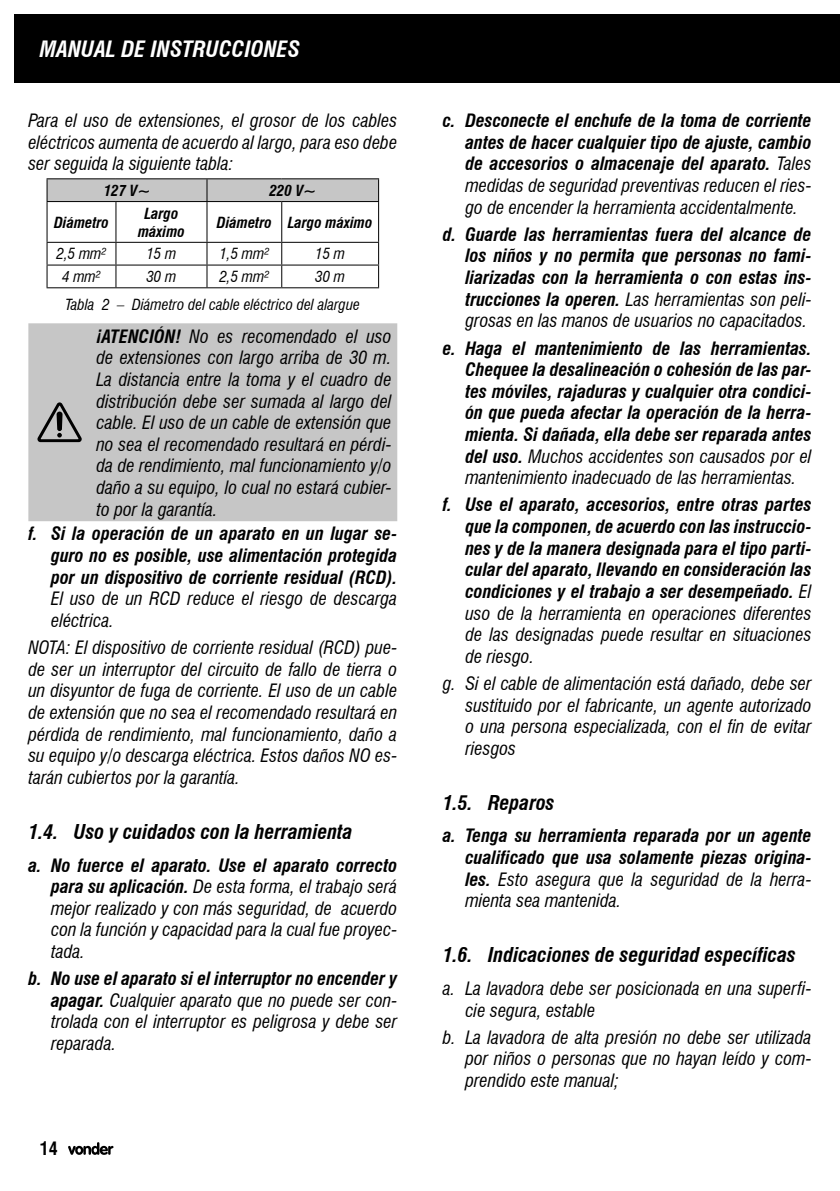
<style>
.page{position:relative;width:840px;height:1191px;background:#fff}
.page>*{position:absolute;margin:0;border:0;box-sizing:border-box;transform-origin:0 0}
.t1{font:italic 700 condensed 22px "Swiss 721 BT";color:#fff}
.t2{font:italic 700 condensed 20px "Swiss 721 BT";color:#000}
.texto{font:italic condensed 18px/21.6px "Swiss 721 BT";color:#000;text-align:justify}
.t3{font:italic 700 condensed 18px/21.6px "Swiss 721 BT";color:#000;text-align:justify}
.t4{font:700 condensed 18px "Swiss 721 BT";color:#000}
.tabela_txt{font:italic condensed 15px "Swiss 721 BT";color:#000}
.tabela_txt-2{font:italic 700 condensed 15px/18px "Swiss 721 BT";color:#000;text-align:center}
.s1{font-weight:700}
.s2{font-weight:400}
</style>
<div class="page">
<div style="left:14px;top:14px;width:825px;height:69px;background:#000"></div>
<svg style="left:68px;top:1142px;width:45px;height:12px"></svg>
<div style="left:47px;top:179px;width:160px;height:22px;background:#c6c6c6"></div>
<div style="left:207px;top:179px;width:171px;height:22px;background:#c6c6c6"></div>
<hr style="left:47px;top:178px;width:69px;height:1px;background:#000">
<svg style="left:47px;top:179px;width:1px;height:22px"></svg>
<hr style="left:116px;top:178px;width:91px;height:1px;background:#000">
<hr style="left:207px;top:178px;width:74px;height:1px;background:#000">
<svg style="left:206px;top:179px;width:1px;height:22px"></svg>
<hr style="left:281px;top:178px;width:98px;height:1px;background:#000">
<svg style="left:378px;top:179px;width:1px;height:22px"></svg>
<hr style="left:47px;top:201px;width:69px;height:1px;background:#000">
<hr style="left:47px;top:202px;width:1px;height:40px;background:#000">
<hr style="left:116px;top:201px;width:91px;height:1px;background:#000">
<hr style="left:115px;top:202px;width:1px;height:40px;background:#000">
<hr style="left:207px;top:201px;width:74px;height:1px;background:#000">
<hr style="left:206px;top:202px;width:1px;height:40px;background:#000">
<hr style="left:281px;top:201px;width:98px;height:1px;background:#000">
<hr style="left:281px;top:202px;width:1px;height:40px;background:#000">
<hr style="left:378px;top:202px;width:1px;height:40px;background:#000">
<hr style="left:47px;top:242px;width:69px;height:1px;background:#000">
<hr style="left:116px;top:242px;width:91px;height:1px;background:#000">
<hr style="left:207px;top:242px;width:74px;height:1px;background:#000">
<hr style="left:281px;top:242px;width:98px;height:1px;background:#000">
<hr style="left:47px;top:264px;width:69px;height:1px;background:#000">
<svg style="left:47px;top:243px;width:1px;height:44px"></svg>
<hr style="left:116px;top:264px;width:91px;height:1px;background:#000">
<svg style="left:115px;top:243px;width:1px;height:44px"></svg>
<hr style="left:207px;top:264px;width:74px;height:1px;background:#000">
<svg style="left:206px;top:243px;width:1px;height:44px"></svg>
<hr style="left:281px;top:264px;width:98px;height:1px;background:#000">
<svg style="left:281px;top:243px;width:1px;height:44px"></svg>
<svg style="left:378px;top:243px;width:1px;height:44px"></svg>
<hr style="left:47px;top:287px;width:69px;height:1px;background:#000">
<hr style="left:116px;top:287px;width:91px;height:1px;background:#000">
<hr style="left:207px;top:287px;width:74px;height:1px;background:#000">
<hr style="left:281px;top:287px;width:98px;height:1px;background:#000">
<div style="left:28px;top:323px;width:369px;height:198px;background:#c6c6c6"></div>
<svg style="left:37px;top:402px;width:45px;height:40px"></svg>
<p class="t1" style="left:40px;top:36px;width:262px">MANUAL DE INSTRUCCIONES</p>
<p class="texto" style="left:28px;top:110px;width:370px">Para el uso de extensiones, el grosor de los cables eléctricos aumenta de acuerdo al largo, para eso debe ser seguida la siguiente tabla:</p>
<p class="tabela_txt-2" style="left:104px;top:181px;width:48px">127 V~</p>
<p class="tabela_txt-2" style="left:269px;top:181px;width:48px">220 V~</p>
<p class="tabela_txt-2" style="left:54px;top:213px;width:56px">Diámetro</p>
<p class="tabela_txt-2" style="left:138px;top:204px;width:48px">Largo máximo</p>
<p class="tabela_txt-2" style="left:217px;top:213px;width:56px">Diámetro</p>
<p class="tabela_txt-2" style="left:288px;top:213px;width:86px">Largo máximo</p>
<p class="tabela_txt" style="left:57px;top:245px;width:51px">2,5 mm²</p>
<p class="tabela_txt" style="left:146px;top:245px;width:31px">15 m</p>
<p class="tabela_txt" style="left:219px;top:245px;width:51px">1,5 mm²</p>
<p class="tabela_txt" style="left:315px;top:245px;width:31px">15 m</p>
<p class="tabela_txt" style="left:62px;top:268px;width:40px">4 mm²</p>
<p class="tabela_txt" style="left:146px;top:268px;width:31px">30 m</p>
<p class="tabela_txt" style="left:219px;top:268px;width:51px">2,5 mm²</p>
<p class="tabela_txt" style="left:315px;top:268px;width:31px">30 m</p>
<p class="tabela_txt" style="left:66px;top:295px;width:295px">Tabla 2 – Diámetro del cable eléctrico del alargue</p>
<p class="texto" style="left:96px;top:325px;width:296px"><span class="s1">¡ATENCIÓN!</span> No es recomendado el uso de extensiones con largo arriba de 30 m.<br>La distancia entre la toma y el cuadro de distribución debe ser sumada al largo del cable. El uso de un cable de extensión que no sea el recomendado resultará en pérdi&shy;da de rendimiento, mal funcionamiento y/o daño a su equipo, lo cual no estará cubier&shy;to por la garantía.</p>
<p class="t3" style="left:51px;top:523px;width:347px;text-indent:-23px">f. Si la operación de un aparato en un lugar se&shy;guro no es posible, use alimentación protegida por un dispositivo de corriente residual (RCD).<br><span class="s2">El uso de un RCD reduce el riesgo de descarga eléctrica.</span></p>
<p class="texto" style="left:28px;top:637px;width:370px">NOTA: El dispositivo de corriente residual (RCD) pue&shy;de ser un interruptor del circuito de fallo de tierra o un disyuntor de fuga de corriente. El uso de un cable de extensión que no sea el recomendado resultará en pérdida de rendimiento, mal funcionamiento, daño a su equipo y/o descarga eléctrica. Estos daños NO es&shy;tarán cubiertos por la garantía.</p>
<p class="t2" style="left:28px;top:819px;width:325px">1.4. Uso y cuidados con la herramienta</p>
<p class="texto" style="left:51px;top:854px;width:347px;text-indent:-23px"><span class="s1">a. No fuerce el aparato. Use el aparato correcto para su aplicación.</span> De esta forma, el trabajo será mejor realizado y con más seguridad, de acuerdo con la función y capacidad para la cual fue proyec&shy;tada.</p>
<p class="texto" style="left:51px;top:968px;width:347px;text-indent:-23px"><span class="s1">b. No use el aparato si el interruptor no encender y apagar.</span> Cualquier aparato que no puede ser con&shy;trolada con el interruptor es peligrosa y debe ser reparada.</p>
<p class="t4" style="left:40px;top:1138px;width:19px">14</p>
<p class="t3" style="left:465px;top:110px;width:347px;text-indent:-23px">c. Desconecte el enchufe de la toma de corriente antes de hacer cualquier tipo de ajuste, cambio de accesorios o almacenaje del aparato. <span class="s2">Tales medidas de seguridad preventivas reducen el ries&shy;go de encender la herramienta accidentalmente.</span></p>
<p class="t3" style="left:465px;top:223px;width:347px;text-indent:-23px">d. Guarde las herramientas fuera del alcance de los niños y no permita que personas no fami&shy;liarizadas con la herramienta o con estas ins&shy;trucciones la operen. <span class="s2">Las herramientas son peli&shy;grosas en las manos de usuarios no capacitados.</span></p>
<p class="t3" style="left:465px;top:337px;width:347px;text-indent:-23px">e. Haga el mantenimiento de las herramientas.<br>Chequee la desalineación o cohesión de las par&shy;tes móviles, rajaduras y cualquier otra condici&shy;ón que pueda afectar la operación de la herra&shy;mienta. Si dañada, ella debe ser reparada antes del uso. <span class="s2">Muchos accidentes son causados por el mantenimiento inadecuado de las herramientas.</span></p>
<p class="t3" style="left:465px;top:494px;width:347px;text-indent:-23px">f. Use el aparato, accesorios, entre otras partes que la componen, de acuerdo con las instruccio&shy;nes y de la manera designada para el tipo parti&shy;cular del aparato, llevando en consideración las condiciones y el trabajo a ser desempeñado. <span class="s2">El uso de la herramienta en operaciones diferentes de las designadas puede resultar en situaciones de riesgo.</span></p>
<p class="texto" style="left:465px;top:672px;width:347px;text-indent:-23px">g. Si el cable de alimentación está dañado, debe ser sustituido por el fabricante, un agente autorizado o una persona especializada, con el fin de evitar riesgos</p>
<p class="t2" style="left:442px;top:790px;width:113px">1.5. Reparos</p>
<p class="t3" style="left:465px;top:825px;width:347px;text-indent:-23px">a. Tenga su herramienta reparada por un agente cualificado que usa solamente piezas origina&shy;les. <span class="s2">Esto asegura que la seguridad de la herra&shy;mienta sea mantenida.</span></p>
<p class="t2" style="left:442px;top:942px;width:354px">1.6. Indicaciones de seguridad específicas</p>
<p class="texto" style="left:465px;top:977px;width:347px;text-indent:-23px">a. La lavadora debe ser posicionada en una superfi&shy;cie segura, estable</p>
<p class="texto" style="left:465px;top:1026px;width:347px;text-indent:-23px">b. La lavadora de alta presión no debe ser utilizada por niños o personas que no hayan leído y com&shy;prendido este manual;</p>
</div>
